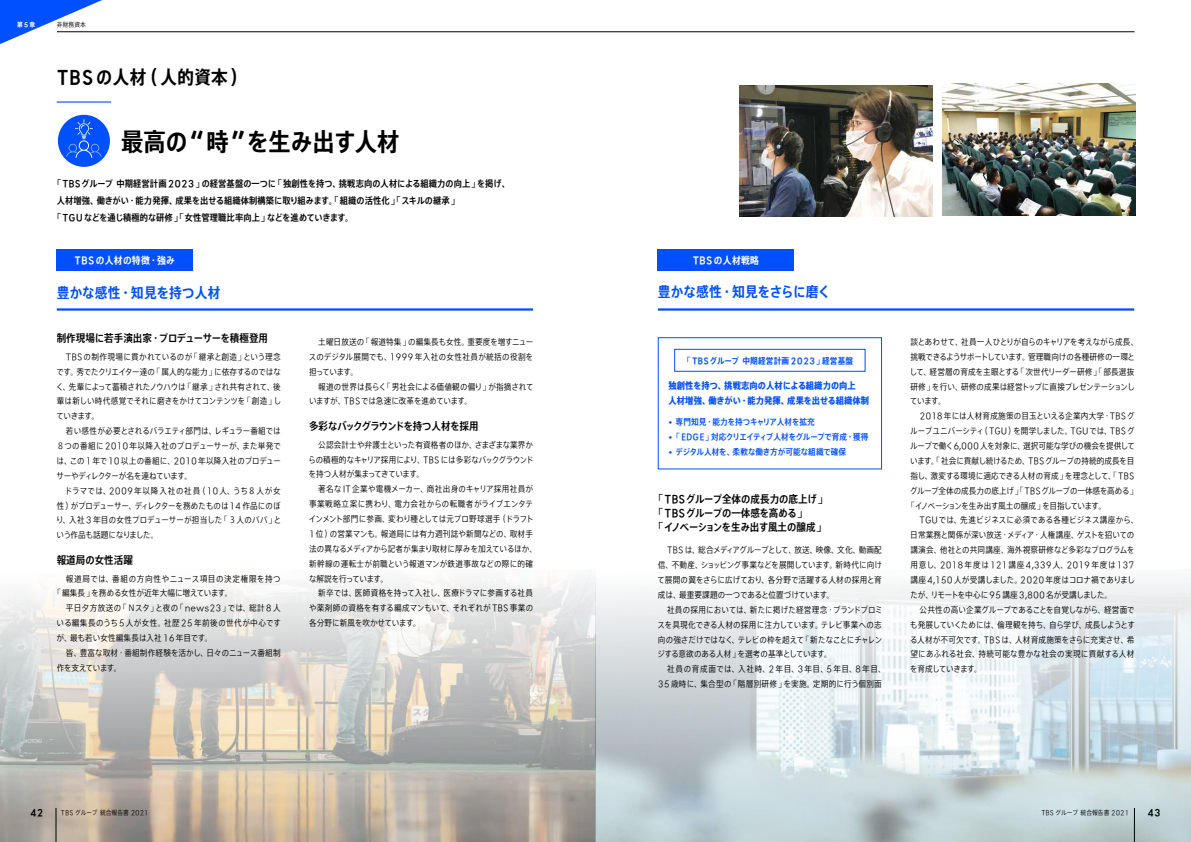
<style>
.page{position:relative;width:1191px;height:842px;background:#fff}
.page>*{position:absolute;margin:0;border:0;box-sizing:border-box;transform-origin:0 0}
.t1{font:600 24.8px "TBS Sans TP";color:#000}
.t2{font:600 18.4px "TBS Sans TP";letter-spacing:.02em;color:#000}
.t3{font:600 14.2px "TBS Sans TP";letter-spacing:.015em;color:#0050ff}
.t4{font:500 10.6px/14.2px "TBS Sans TP";color:#000}
.t5{font:500 10.6px "TBS Sans TP";letter-spacing:-.02em;color:#000}
.t6{font:600 9.9px "TBS Sans TP";letter-spacing:.02em;color:#fff}
.t7{font:500 9.2px "TBS Sans TP";letter-spacing:.01em;color:#000}
.t8{font:700 9.2px/14.9px "TBS Sans TP";letter-spacing:.01em;color:#0050ff}
.t9{font:600 9.2px "TBS Sans TP";color:#000}
.t10{font:300 8.5px/14.9px "TBS Sans TP";letter-spacing:.01em;color:#000;text-align:justify}
.t11{font:500 8.5px "TBS Sans TP";letter-spacing:-.01em;color:#0050ff}
.t12{font:300 8.5px "TBS Sans TP";letter-spacing:-.01em;color:#000}
.t13{font:300 8.5px "TBS Sans TP";letter-spacing:-.025em;color:#000}
.t14{font:300 8.5px "TBS Sans TP";letter-spacing:.04em;color:#000}
.t15{font:300 8.5px "TBS Sans TP";letter-spacing:-.04em;color:#000}
.t16{font:600 8.5px "TBS Sans TP";letter-spacing:.02em;color:#0050ff}
.t17{font:300 8.5px "TBS Sans TP";letter-spacing:-.05em;color:#000}
.t18{font:300 6.4px "TBS Sans TP";letter-spacing:.01em;color:#000}
.t19{font:600 6.4px "TBS Sans TP";color:#fff}
</style>
<div class="page">
<img style="left:0;top:575px;width:1191px;height:267px">
<hr style="left:57px;top:101px;width:54px;height:2px;background:#0050ff">
<div style="left:57px;top:249px;width:136px;height:22px;background:#0050ff"></div>
<div style="left:658px;top:249px;width:136px;height:22px;background:#0050ff"></div>
<hr style="left:57px;top:308px;width:476px;height:3px;background:#0050ff">
<hr style="left:658px;top:308px;width:476px;height:3px;background:#0050ff">
<div style="left:658px;top:337px;width:224px;height:132px;border:1px solid #0050ff"></div>
<div style="left:674px;top:349px;width:191px;height:23px;border:1px solid #0050ff"></div>
<img style="left:739px;top:85px;width:193px;height:132px">
<img style="left:942px;top:84px;width:193px;height:131px">
<div style="left:58px;top:115px;width:52px;height:52px;background:#0050ff;border-radius:26px"></div>
<svg style="left:66px;top:119px;width:36px;height:39px"></svg>
<hr style="left:56px;top:808px;width:1px;height:34px;background:#000">
<hr style="left:1134px;top:808px;width:1px;height:34px;background:#000">
<svg style="left:0;top:0;width:122px;height:44px"></svg>
<hr style="left:57px;top:32px;width:1077px;height:1px;background:#000">
<p class="t19" style="left:17px;top:21px;width:19px">第5章</p>
<p class="t18" style="left:57px;top:21px;width:30px">非財務資本</p>
<h2 class="t2" style="left:57px;top:67px;width:191px">TBSの人材（人的資本）</h2>
<h1 class="t1" style="left:121px;top:128px;width:280px">最高の “時 ”を生み出す人材</h1>
<p class="t7" style="left:53px;top:178px;width:458px">「 TBSグループ 中期経営計画 2023」の経営基盤の一つに「独創性を持つ、挑戦志向の人材による組織力の向上」を掲げ、</p>
<p class="t7" style="left:57px;top:195px;width:404px">人材増強、働きがい・能力発揮、成果を出せる組織体制構築に取り組みます。「組織の活性化」「スキルの継承」</p>
<p class="t7" style="left:53px;top:212px;width:301px">「 TGUなどを通じ積極的な研修」「女性管理職比率向上」などを進めていきます。</p>
<p class="t6" style="left:75px;top:255px;width:102px">TBSの人材の特徴・強み</p>
<p class="t6" style="left:692px;top:255px;width:68px">TBSの人材戦略</p>
<h3 class="t3" style="left:57px;top:285px;width:165px">豊かな感性・知見を持つ人材</h3>
<h3 class="t3" style="left:658px;top:283px;width:174px">豊かな感性・知見をさらに磨く</h3>
<p class="t4" style="left:57px;top:331px;width:213px">制作現場に若手演出家・プロデューサーを積極登用</p>
<p class="t10" style="left:56px;top:349px;width:226px;text-indent:10px">TBSの制作現場に貫かれているのが「継承と創造」という理念です。秀でたクリエイター達の「属人的な能力」に依存するのではなく、先輩によって蓄積されたノウハウは「継承」され共有されて、後輩は新しい時代感覚でそれに磨きをかけてコンテンツを「創造」していきます。</p>
<p class="t10" style="left:57px;top:424px;width:226px;text-indent:9px">若い感性が必要とされるバラエティ部門は、レギュラー番組では８つの番組に2010年以降入社のプロデューサーが、また単発では、この 1年で10以上の番組に、2010年以降入社のプロデューサーやディレクターが名を連ねています。</p>
<p class="t10" style="left:56px;top:483px;width:227px;text-indent:9px">ドラマでは、2009年以降入社の社員（10人、うち８人が女性）がプロデューサー、ディレクターを務めたものは 14作品にのぼり、入社3年目の女性プロデューサーが担当した「３人のパパ」という作品も話題になりました。</p>
<p class="t4" style="left:57px;top:553px;width:78px">報道局の女性活躍</p>
<p class="t10" style="left:54px;top:571px;width:229px;text-indent:12px">報道局では、番組の方向性やニュース項目の決定権限を持つ「編集長」を務める女性が近年大幅に増えています。</p>
<p class="t10" style="left:57px;top:601px;width:226px;text-indent:9px">平日夕方放送の「Ｎスタ」と夜の「news23」では、総計 8人いる編集長のうち5人が女性。社歴25年前後の世代が中心ですが、最も若い女性編集長は入社 16年目です。</p>
<p class="t10" style="left:57px;top:646px;width:225px;text-indent:9px">皆、豊富な取材・番組制作経験を活かし、日々のニュース番組制作を支えています。</p>
<p class="t10" style="left:309px;top:334px;width:226px;text-indent:10px">土曜日放送の「報道特集」の編集長も女性。重要度を増すニュースのデジタル展開でも、1999年入社の女性社員が統括の役割を担っています。</p>
<p class="t10" style="left:309px;top:379px;width:226px;text-indent:9px">報道の世界は長らく「男社会による価値観の偏り」が指摘されていますが、TBSでは急速に改革を進めています。</p>
<p class="t5" style="left:309px;top:420px;width:171px">多彩なバックグラウンドを持つ人材を採用</p>
<p class="t10" style="left:308px;top:437px;width:226px;text-indent:10px">公認会計士や弁護士といった有資格者のほか、さまざまな業界からの積極的なキャリア採用により、TBSには多彩なバックグラウンドを持つ人材が集まってきています。</p>
<p class="t10" style="left:309px;top:482px;width:230px;text-align:left;text-indent:10px">著名なIT企業や電機メーカー、商社出身のキャリア採用社員が事業戦略立案に携わり、電力会社からの転職者がライブエンタテインメント部門に参画、変わり種としては元プロ野球選手（ドラフト<br>1位）の営業マンも。報道局には有力週刊誌や新聞などの、取材手法の異なるメディアから記者が集まり取材に厚みを加えているほか、新幹線の運転士が前職という報道マンが鉄道事故などの際に的確な解説を行っています。</p>
<p class="t10" style="left:309px;top:586px;width:225px;text-indent:9px">新卒では、医師資格を持って入社し、医療ドラマに参画する社員や薬剤師の資格を有する編成マンもいて、それぞれが TBS事業の各分野に新風を吹かせています。</p>
<p class="t16" style="left:683px;top:356px;width:171px">「 TBSグループ 中期経営計画 2023」経営基盤</p>
<p class="t8" style="left:668px;top:378px;width:202px">独創性を持つ、挑戦志向の人材による組織力の向上<br>人材増強、働きがい・能力発揮、成果を出せる組織体制</p>
<p class="t11" style="left:668px;top:417px;width:148px">• 専門知見・能力を持つキャリア人材を拡充</p>
<p class="t11" style="left:668px;top:432px;width:201px">• 「 EDGE 」対応クリエイティブ人材をグループで育成・獲得</p>
<p class="t11" style="left:668px;top:447px;width:179px">• デジタル人材を、柔軟な働き方が可能な組織で確保</p>
<p class="t4" style="left:654px;top:492px;width:175px">「TBSグループ全体の成長力の底上げ」「TBSグループの一体感を高める」<br>「イノベーションを生み出す風土の醸成」</p>
<p class="t10" style="left:657px;top:543px;width:226px;text-indent:10px">TBSは、総合メディアグループとして、放送、映像、文化、動画配信、不動産、ショッピング事業などを展開しています。新時代に向けて展開の翼をさらに広げており、各分野で活躍する人材の採用と育成は、最重要課題の一つであると位置づけています。</p>
<p class="t10" style="left:657px;top:602px;width:226px;text-indent:10px">社員の採用においては、新たに掲げた経営理念・ブランドプロミスを具現化できる人材の採用に注力しています。テレビ事業への志向の強さだけではなく、テレビの枠を超えて「新たなことにチャレンジする意欲のある人材」を選考の基準としています。</p>
<p class="t10" style="left:658px;top:662px;width:229px;text-indent:9px">社員の育成面では、入社時、2年目、3年目、5年目、8年目、<br>35歳時に、集合型の「階層別研修」を実施。定期的に行う個別面</p>
<p class="t10" style="left:910px;top:334px;width:230px;text-align:left">談とあわせて、社員一人ひとりが自らのキャリアを考えながら成長、挑戦できるようサポートしています。管理職向けの各種研修の一環として、経営層の育成を主眼とする「次世代リーダー研修」「部長選抜研修」を行い、研修の成果は経営トップに直接プレゼンテーションしています。</p>
<p class="t10" style="left:919px;top:409px;width:216px">2018年には人材育成施策の目玉といえる企業内大学・TBSグ</p>
<p class="t10" style="left:910px;top:424px;width:226px">ループユニバーシティ（TGU）を開学しました。TGUでは、TBSグ</p>
<p class="t12" style="left:910px;top:441px;width:226px">ループで働く6,000人を対象に、選択可能な学びの機会を提供して</p>
<p class="t10" style="left:910px;top:453px;width:226px">います。「社会に貢献し続けるため、TBSグループの持続的成長を目</p>
<p class="t10" style="left:910px;top:468px;width:225px">指し、激変する環境に適応できる人材の育成」を理念として、「TBS</p>
<p class="t10" style="left:910px;top:483px;width:229px">グループ全体の成長力の底上げ」「TBSグループの一体感を高める」</p>
<p class="t15" style="left:907px;top:501px;width:200px">「イノベーションを生み出す風土の醸成」を目指しています。</p>
<p class="t10" style="left:919px;top:513px;width:220px">TGUでは、先進ビジネスに必須である各種ビジネス講座から、</p>
<p class="t10" style="left:910px;top:528px;width:226px">日常業務と関係が深い放送・メディア・人権講座、ゲストを招いての</p>
<p class="t10" style="left:910px;top:543px;width:226px">講演会、他社との共同講座、海外視察研修など多彩なプログラムを</p>
<p class="t10" style="left:910px;top:558px;width:225px">用意し、2018年度は 121講座 4,339人、2019年度は 137</p>
<p class="t10" style="left:910px;top:573px;width:226px">講座 4,150人が受講しました。2020年度はコロナ禍でありまし</p>
<p class="t10" style="left:910px;top:587px;width:203px">たが、リモートを中心に 95講座 3,800名が受講しました。</p>
<p class="t10" style="left:919px;top:602px;width:217px">公共性の高い企業グループであることを自覚しながら、経営面で</p>
<p class="t13" style="left:910px;top:620px;width:226px">も発展していくためには、倫理観を持ち、自ら学び、成長しようとす</p>
<p class="t10" style="left:910px;top:632px;width:226px">る人材が不可欠です。TBSは、人材育成施策をさらに充実させ、希</p>
<p class="t14" style="left:910px;top:649px;width:225px">望にあふれる社会、持続可能な豊かな社会の実現に貢献する人材</p>
<p class="t17" style="left:910px;top:664px;width:73px">を育成していきます。</p>
<p class="t9" style="left:30px;top:808px;width:15px">42</p>
<p class="t18" style="left:61px;top:809px;width:89px">TBS グループ 統合報告書 2021</p>
<p class="t18" style="left:1041px;top:809px;width:89px">TBS グループ 統合報告書 2021</p>
<p class="t9" style="left:1147px;top:808px;width:15px">43</p>
</div>
